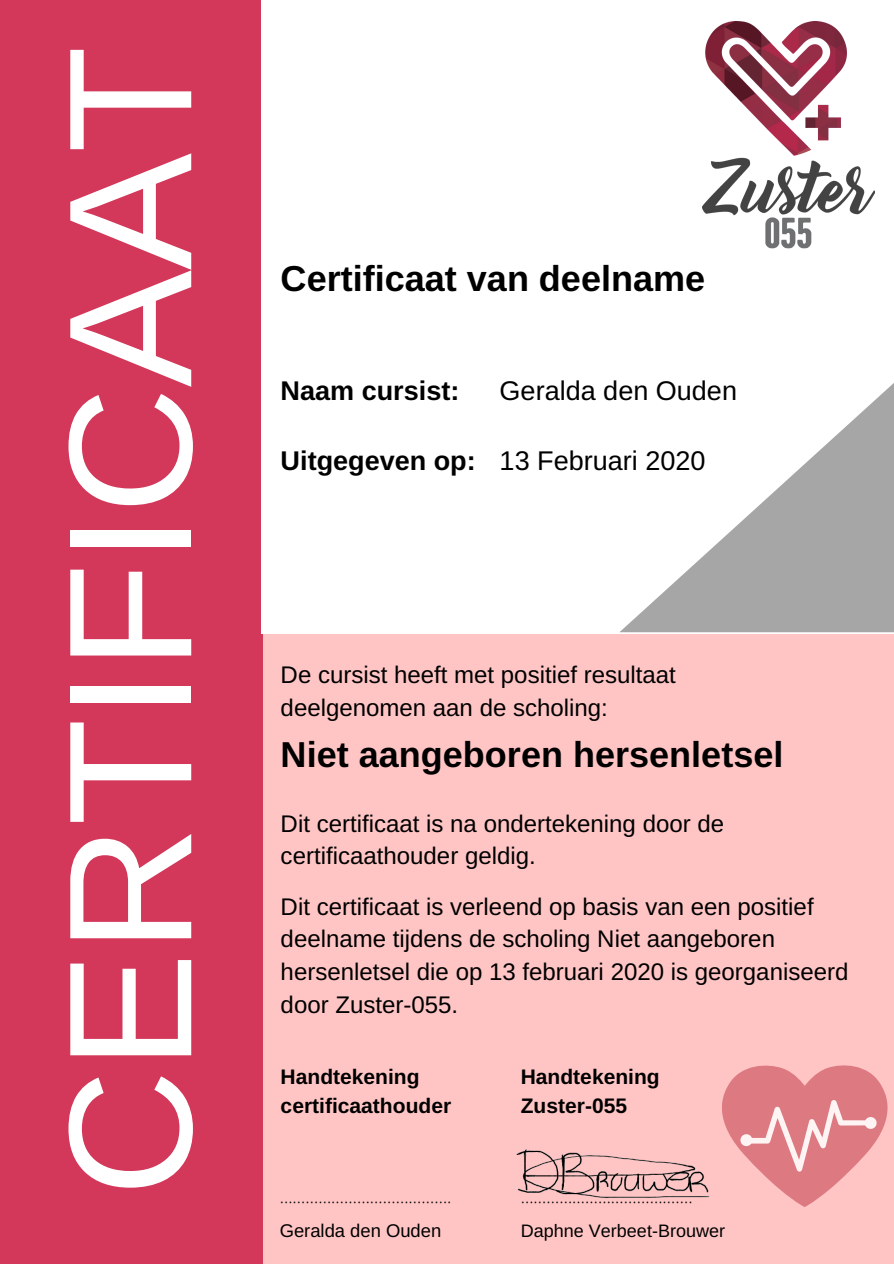
<style>
.page{position:relative;width:894px;height:1264px;background:#fff}
.page>*{position:absolute;margin:0;border:0;box-sizing:border-box;transform-origin:0 0}
.t1{font:175.65px "Arimo";color:#fff}
.t2{font:700 36px "Arimo";color:#000}
.t3{font:27px "Arimo";color:#000}
.t4{font:700 27px "Arimo";color:#000}
.t5{font:24px/32.7px "Arimo";color:#000}
.t6{font:700 21px/29.2px "Arimo";color:#000}
.t7{font:18.45px "Arimo";color:#000}
.t8{font:300 18px "Open Sans";color:#000}
.t9{font:18px "Arimo";color:#000}
</style>
<div class="page">
<div style="left:0;top:0;width:893px;height:1263px;background:#ffc5c5"></div>
<div style="left:0;top:0;width:262px;height:1263px;background:#d33759"></div>
<div style="left:261px;top:0;width:632px;height:633px;background:#fff"></div>
<svg style="left:620px;top:384px;width:273px;height:248px;fill:#a6a6a6"></svg>
<img style="left:702px;top:21px;width:172px;height:228px">
<img style="left:516px;top:1149px;width:194px;height:88px">
<svg style="left:722px;top:1065px;width:165px;height:142px"></svg>
<h1 class="t1" style="left:32px;top:1196px;width:1152px;rotate:-90deg">CERTIFICAAT</h1>
<h2 class="t2" style="left:280px;top:258px;width:426px">Certificaat van deelname</h2>
<p class="t4" style="left:280px;top:375px;width:180px">Naam cursist:</p>
<p class="t4" style="left:280px;top:446px;width:196px">Uitgegeven op:</p>
<p class="t3" style="left:499px;top:376px;width:239px">Geralda den Ouden</p>
<p class="t3" style="left:499px;top:446px;width:207px">13 Februari 2020</p>
<p class="t5" style="left:280px;top:658px;width:396px">De cursist heeft met positief resultaat deelgenomen aan de scholing:</p>
<h2 class="t2" style="left:280px;top:734px;width:504px">Niet aangeboren hersenletsel</h2>
<p class="t5" style="left:280px;top:806px;width:445px">Dit certificaat is na ondertekening door de certificaathouder geldig.</p>
<p class="t5" style="left:280px;top:890px;width:569px">Dit certificaat is verleend op basis van een positief deelname tijdens de scholing Niet aangeboren hersenletsel die op 13 februari 2020 is georganiseerd door Zuster-055.</p>
<p class="t6" style="left:280px;top:1061px;width:172px">Handtekening certificaathouder</p>
<p class="t6" style="left:520px;top:1061px;width:140px">Handtekening<br>Zuster-055</p>
<p class="t8" style="left:279px;top:1183px;width:173px">………………………………….</p>
<p class="t8" style="left:520px;top:1183px;width:173px">………………………………….</p>
<p class="t7" style="left:279px;top:1220px;width:163px">Geralda den Ouden</p>
<p class="t9" style="left:520px;top:1220px;width:206px">Daphne Verbeet-Brouwer</p>
</div>
